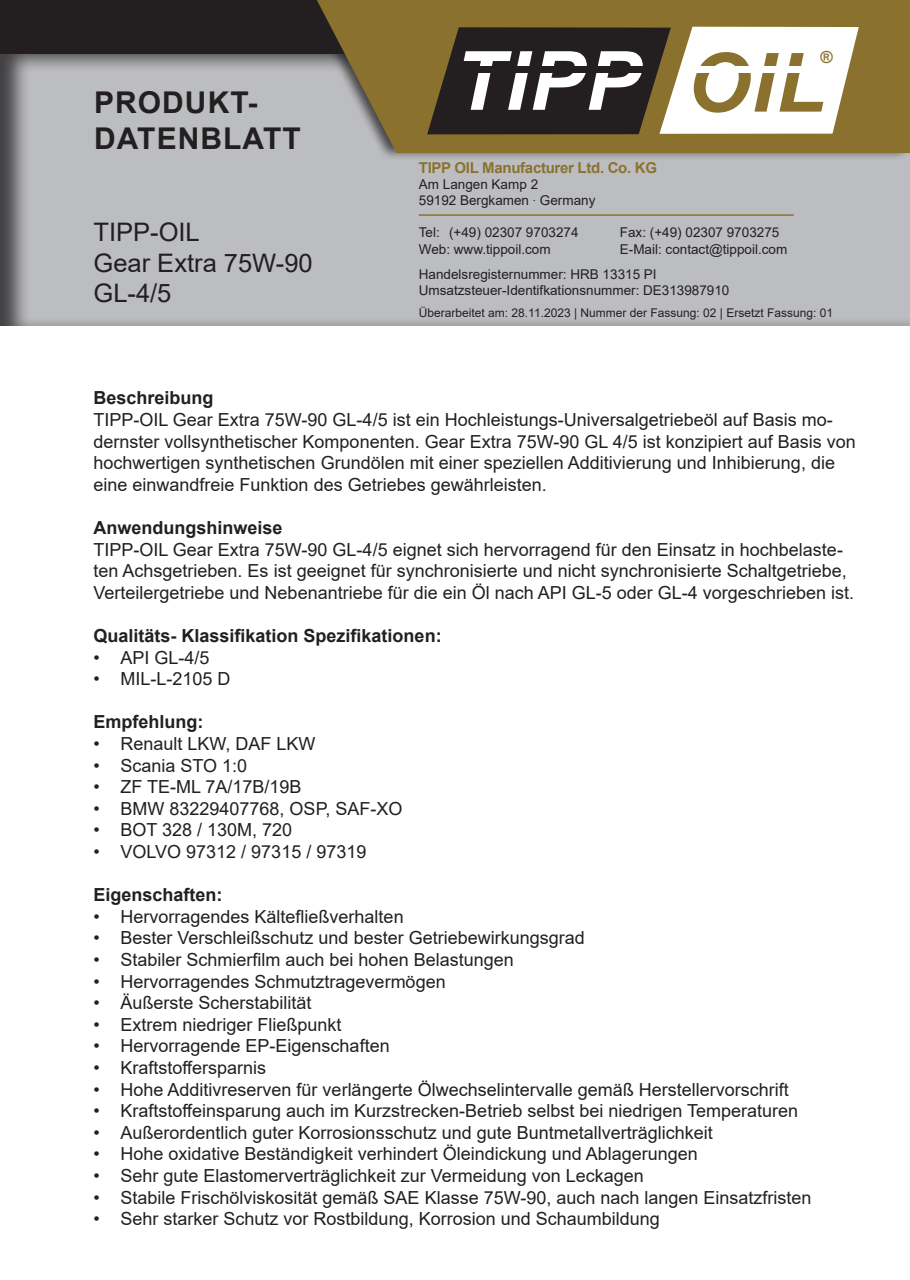
<style>
.page{position:relative;width:910px;height:1280px;background:#fff}
.page>*{position:absolute;margin:0;border:0;box-sizing:border-box;transform-origin:0 0}
.t1{font:italic 700 81.75px "Arial";letter-spacing:.015em;color:#fff}
.t2{font:700 30px/36px "Arial";letter-spacing:.035em;color:#231f20}
.t3{font:25.5px "Arial";color:#231f20}
.t4{font:18px/21.6px "Arial";color:#231f20}
.t5{font:700 18px "Arial";color:#231f20}
.t6{font:700 16.65px "Arial";color:#8a722e}
.t7{font:700 15px "Arial";letter-spacing:-.02em;color:#8a722e}
.t8{font:13.5px/16.2px "Arial";color:#231f20}
.t9{font:12px "Arial";color:#231f20}
.s1{color:#8a722e}
.s2{font-family:"Helvetica Neue LT Std";font-weight:100;font-stretch:condensed}
</style>
<div class="page">
<div style="left:0;top:52px;width:910px;height:276px;background:#231f20;opacity:.75"></div>
<div style="left:0;top:0;width:910px;height:53px;background:#231f20"></div>
<div style="left:300px;top:0;width:610px;height:161px;background:#231f20;opacity:.75"></div>
<svg style="left:317px;top:0;width:593px;height:153px;fill:#8a722e"></svg>
<svg style="left:427px;top:27px;width:432px;height:107px"></svg>
<div style="left:454px;top:51px;width:183px;height:77px;background:#231f20"></div>
<div style="left:477px;top:66px;width:171px;height:7px;background:#231f20"></div>
<div style="left:694px;top:66px;width:109px;height:6px;background:#fff"></div>
<hr style="left:419px;top:214px;width:375px;height:2px;background:#8a722e">
<h2 class="t2" style="left:94px;top:85px;width:208px">PRODUKT-<br>DATENBLATT</h2>
<p class="t3" style="left:94px;top:215px;width:108px">TIPP-OIL</p>
<p class="t3" style="left:94px;top:245px;width:221px">Gear Extra 75W-90</p>
<p class="t3" style="left:94px;top:276px;width:79px">GL-4/5</p>
<h1 class="t1" style="left:454px;top:27px;width:373px">TIPP <span class="s1">OIL</span></h1>
<p class="t6" style="left:820px;top:47px;width:14px">®</p>
<p class="t7" style="left:419px;top:157px;width:240px">TIPP OIL Manufacturer Ltd. Co. KG</p>
<p class="t8" style="left:419px;top:176px;width:178px">Am Langen Kamp 2<br>59192 Bergkamen <span class="s2">·</span> Germany</p>
<p class="t8" style="left:419px;top:224px;width:161px">Tel: (+49) 02307 9703274</p>
<p class="t8" style="left:620px;top:224px;width:161px">Fax: (+49) 02307 9703275</p>
<p class="t8" style="left:419px;top:241px;width:133px">Web: www.tippoil.com</p>
<p class="t8" style="left:419px;top:236px;width:370px;line-height:25.2px;text-indent:201px">E-Mail: contact@tippoil.com<br>Handelsregisternummer: HRB 13315 PI</p>
<p class="t8" style="left:419px;top:282px;width:312px">Umsatzsteuer-Identifkationsnummer: DE313987910</p>
<p class="t9" style="left:419px;top:305px;width:416px">Überarbeitet am: 28.11.2023 | Nummer der Fassung: 02 | Ersetzt Fassung: 01</p>
<p class="t5" style="left:94px;top:385px;width:122px">Beschreibung</p>
<p class="t4" style="left:94px;top:409px;width:764px">TIPP-OIL Gear Extra 75W-90 GL-4/5 ist ein Hochleistungs-Universalgetriebeöl auf Basis mo&shy;dernster vollsynthetischer Komponenten. Gear Extra 75W-90 GL 4/5 ist konzipiert auf Basis von hochwertigen synthetischen Grundölen mit einer speziellen Additivierung und Inhibierung, die eine einwandfreie Funktion des Getriebes gewährleisten.</p>
<p class="t5" style="left:94px;top:515px;width:191px">Anwendungshinweise</p>
<p class="t4" style="left:94px;top:538px;width:762px">TIPP-OIL Gear Extra 75W-90 GL-4/5 eignet sich hervorragend für den Einsatz in hochbelaste&shy;ten Achsgetrieben. Es ist geeignet für synchronisierte und nicht synchronisierte Schaltgetriebe,<br>Verteilergetriebe und Nebenantriebe für die ein Öl nach API GL-5 oder GL-4 vorgeschrieben ist.</p>
<p class="t5" style="left:94px;top:623px;width:350px">Qualitäts- Klassifikation Spezifikationen:</p>
<p class="t4" style="left:94px;top:646px;width:118px">• API GL-4/5</p>
<p class="t4" style="left:94px;top:668px;width:139px">• MIL-L-2105 D</p>
<p class="t5" style="left:94px;top:709px;width:111px">Empfehlung:</p>
<p class="t4" style="left:94px;top:733px;width:224px">• Renault LKW, DAF LKW</p>
<p class="t4" style="left:94px;top:754px;width:155px">• Scania STO 1:0</p>
<p class="t4" style="left:94px;top:776px;width:210px">• ZF TE-ML 7A/17B/19B</p>
<p class="t4" style="left:94px;top:797px;width:310px">• BMW 83229407768, OSP, SAF-XO</p>
<p class="t4" style="left:94px;top:819px;width:200px">• BOT 328 / 130M, 720</p>
<p class="t4" style="left:94px;top:841px;width:274px">• VOLVO 97312 / 97315 / 97319</p>
<p class="t5" style="left:94px;top:882px;width:131px">Eigenschaften:</p>
<p class="t4" style="left:94px;top:905px;width:312px">• Hervorragendes Kältefließverhalten</p>
<p class="t4" style="left:94px;top:927px;width:493px">• Bester Verschleißschutz und bester Getriebewirkungsgrad</p>
<p class="t4" style="left:94px;top:949px;width:422px">• Stabiler Schmierfilm auch bei hohen Belastungen</p>
<p class="t4" style="left:94px;top:970px;width:354px">• Hervorragendes Schmutztragevermögen</p>
<p class="t4" style="left:94px;top:992px;width:220px">• Äußerste Scherstabilität</p>
<p class="t4" style="left:94px;top:1013px;width:250px">• Extrem niedriger Fließpunkt</p>
<p class="t4" style="left:94px;top:1035px;width:298px">• Hervorragende EP-Eigenschaften</p>
<p class="t4" style="left:94px;top:1057px;width:174px">• Kraftstoffersparnis</p>
<p class="t4" style="left:94px;top:1078px;width:697px">• Hohe Additivreserven für verlängerte Ölwechselintervalle gemäß Herstellervorschrift</p>
<p class="t4" style="left:94px;top:1100px;width:706px">• Kraftstoffeinsparung auch im Kurzstrecken-Betrieb selbst bei niedrigen Temperaturen</p>
<p class="t4" style="left:94px;top:1121px;width:621px">• Außerordentlich guter Korrosionsschutz und gute Buntmetallverträglichkeit</p>
<p class="t4" style="left:94px;top:1143px;width:606px">• Hohe oxidative Beständigkeit verhindert Öleindickung und Ablagerungen</p>
<p class="t4" style="left:94px;top:1165px;width:552px">• Sehr gute Elastomerverträglichkeit zur Vermeidung von Leckagen</p>
<p class="t4" style="left:94px;top:1186px;width:719px">• Stabile Frischölviskosität gemäß SAE Klasse 75W-90, auch nach langen Einsatzfristen</p>
<p class="t4" style="left:94px;top:1208px;width:568px">• Sehr starker Schutz vor Rostbildung, Korrosion und Schaumbildung</p>
</div>
